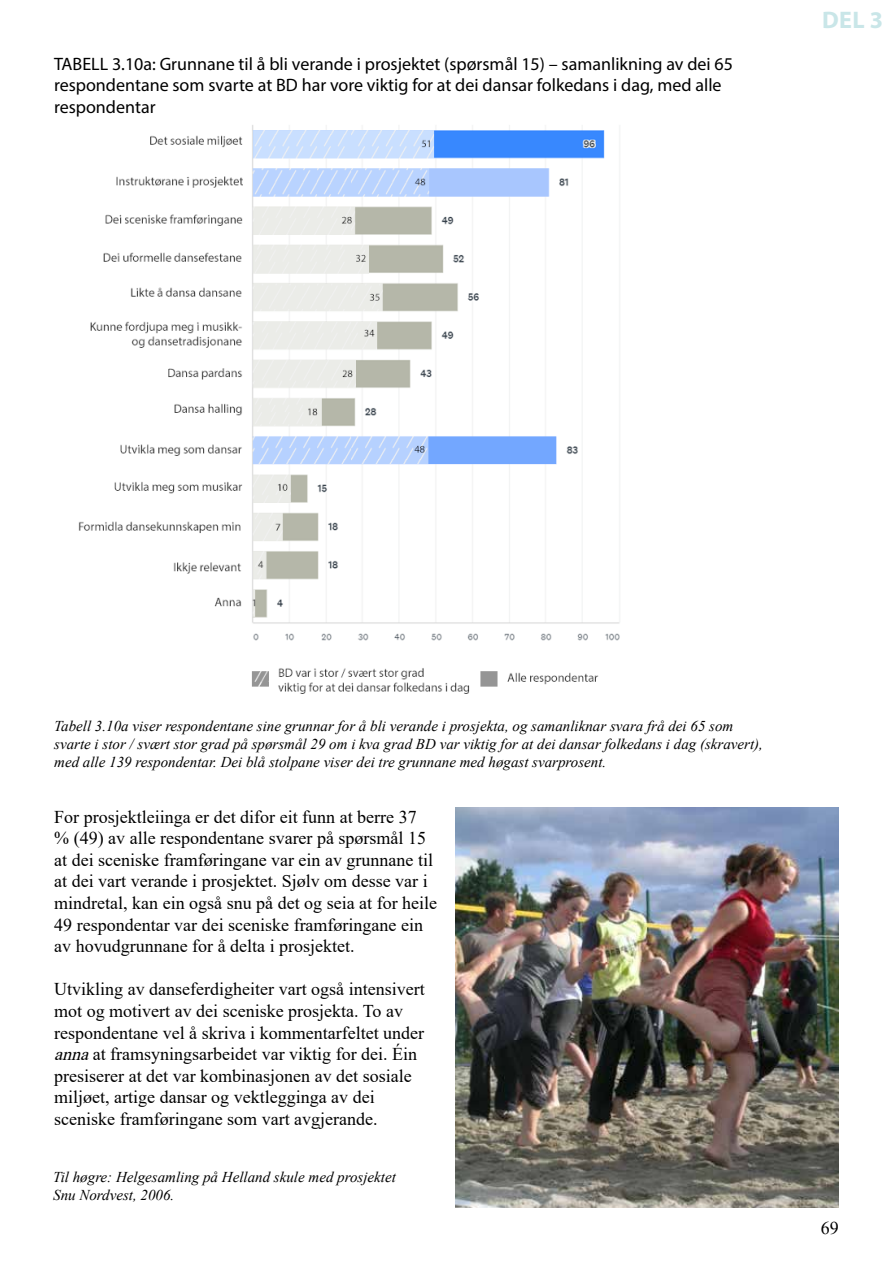
<style>
.page{position:relative;width:893px;height:1263px;background:#fff}
.page>*{position:absolute;margin:0;border:0;box-sizing:border-box;transform-origin:0 0}
.t1{font:700 24px "Myriad Pro";color:#c9e6e8}
.t2{font:18px/21.6px "Times New Roman";color:#000}
.t3{font:18px/21.6px "Myriad Pro";color:#000}
.t4{font:italic 15px/18px "Times New Roman";color:#000}
.s1{font-style:italic}
</style>
<div class="page">
<img style="left:78px;top:125px;width:542px;height:569px">
<img style="left:455px;top:808px;width:384px;height:400px">
<p class="t3" style="left:54px;top:53px;width:681px">TABELL 3.10a: Grunnane til å bli verande i prosjektet (spørsmål 15) – samanlikning av dei 65 respondentane som svarte at BD har vore viktig for at dei dansar folkedans i dag, med alle respondentar</p>
<h1 class="t1" style="left:822px;top:4px;width:63px">DEL 3</h1>
<p class="t4" style="left:54px;top:717px;width:710px">Tabell 3.10a viser respondentane sine grunnar for å bli verande i prosjekta, og samanliknar svara frå dei 65 som svarte i stor / svært stor grad på spørsmål 29 om i kva grad BD var viktig for at dei dansar folkedans i dag (skravert), med alle 139 respondentar. Dei blå stolpane viser dei tre grunnane med høgast svarprosent.</p>
<p class="t2" style="left:54px;top:805px;width:384px">For prosjektleiinga er det difor eit funn at berre 37<br>% (49) av alle respondentane svarer på spørsmål 15 at dei sceniske framføringane var ein av grunnane til at dei vart verande i prosjektet. Sjølv om desse var i mindretal, kan ein også snu på det og seia at for heile 49 respondentar var dei sceniske framføringane ein av hovudgrunnane for å delta i prosjektet.</p>
<p class="t2" style="left:54px;top:978px;width:372px">Utvikling av danseferdigheiter vart også intensivert mot og motivert av dei sceniske prosjekta. To av respondentane vel å skriva i kommentarfeltet under <span class="s1">anna</span>at framsyningsarbeidet var viktig for dei. Éin presiserer at det var kombinasjonen av det sosiale miljøet, artige dansar og vektlegginga av dei sceniske framføringane som vart avgjerande.</p>
<p class="t4" style="left:53px;top:1167px;width:344px">Til høgre: Helgesamling på Helland skule med prosjektet<br>Snu Nordvest, 2006.</p>
<p class="t2" style="left:821px;top:1216px;width:19px">69</p>
</div>
